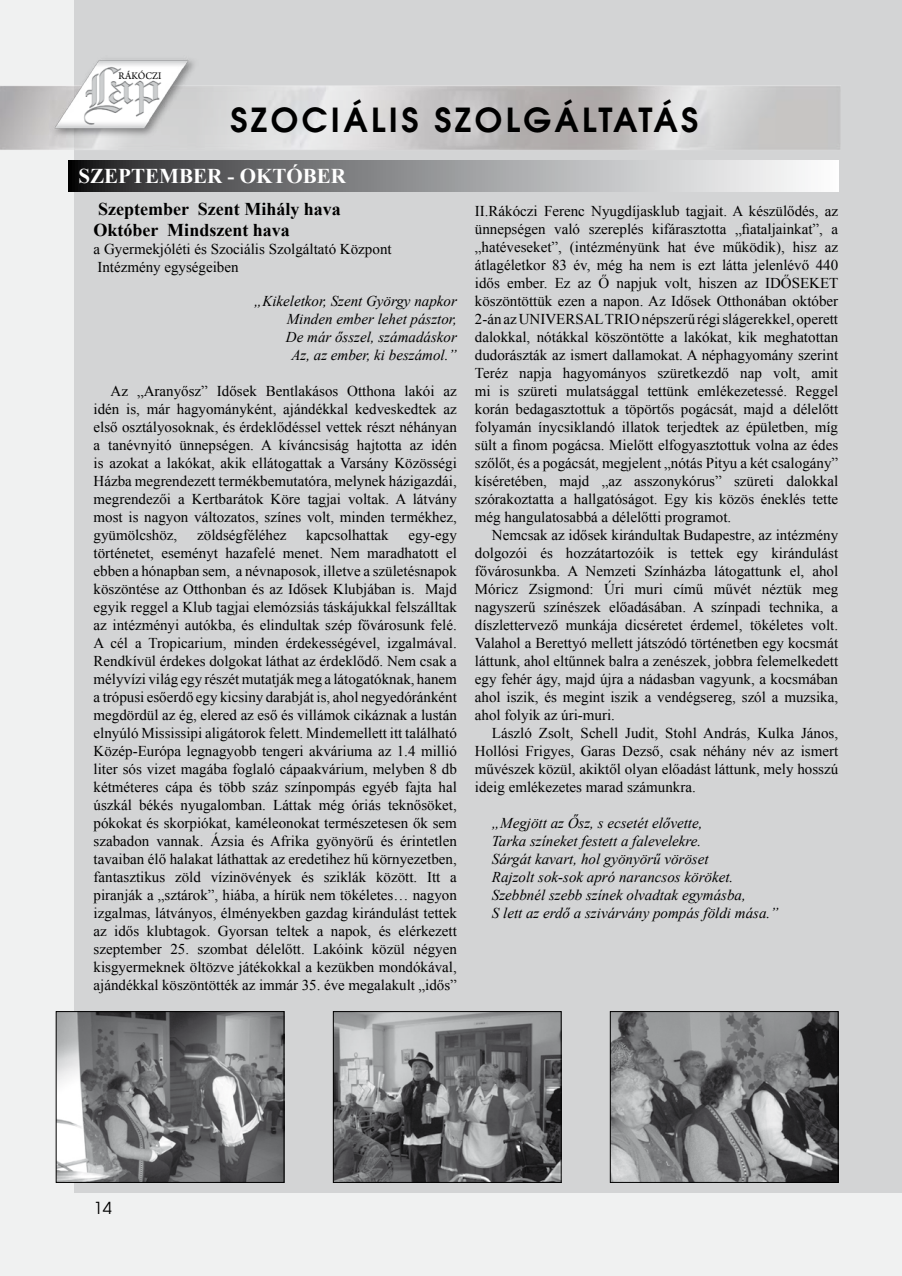
<style>
.page{position:relative;width:902px;height:1276px;background:#fff}
.page>*{position:absolute;margin:0;border:0;box-sizing:border-box;transform-origin:0 0}
.t1{font:700 33px "Avalon";letter-spacing:.1em;color:#000}
.t2{font:700 21px "Times New Roman";color:#fff}
.t3{font:700 18px/21.6px "Times New Roman";color:#000}
.t4{font:16.5px "Avalon";color:#000}
.t5{font:15px/18px "Times New Roman";color:#000;text-align:justify}
.t6{font:italic 15px/18px "Times New Roman";color:#000;text-align:right}
.t7{font:10.65px "Arno Pro";letter-spacing:.005em;color:#000;scale:.96 1}
</style>
<div class="page">
<div style="left:0;top:0;width:901px;height:1276px;background:#f0f1f1"></div>
<div style="left:75px;top:0;width:826px;height:1192px;background:#d3d4d5"></div>
<img style="left:0;top:31px;width:840px;height:172px">
<img style="left:51px;top:56px;width:148px;height:82px">
<svg style="left:68px;top:160px;width:770px;height:31px"></svg>
<img style="left:58px;top:1013px;width:224px;height:167px">
<div style="left:56px;top:1011px;width:228px;height:171px;border:1px solid #000"></div>
<img style="left:335px;top:1013px;width:224px;height:167px">
<div style="left:333px;top:1011px;width:228px;height:171px;border:1px solid #000"></div>
<img style="left:612px;top:1013px;width:224px;height:167px">
<div style="left:610px;top:1011px;width:228px;height:171px;border:1px solid #000"></div>
<p class="t7" style="left:118px;top:70px;width:46px">RÁKÓCZI</p>
<h1 class="t1" style="left:230px;top:99px;width:469px">SZOCIÁLIS SZOLGÁLTATÁS</h1>
<h2 class="t2" style="left:79px;top:161px;width:269px">SZEPTEMBER - OKTÓBER</h2>
<p class="t3" style="left:94px;top:197px;width:249px">Szeptember Szent Mihály hava<br>Október Mindszent hava</p>
<p class="t5" style="left:94px;top:240px;width:299px">a Gyermekjóléti és Szociális Szolgáltató Központ<br>Intézmény egységeiben</p>
<p class="t6" style="left:254px;top:292px;width:204px">„Kikeletkor, Szent György napkor<br>Minden ember lehet pásztor,<br>De már ősszel, számadáskor<br>Az, az ember, ki beszámol.”</p>
<p class="t5" style="left:94px;top:382px;width:365px;text-indent:17px">Az „Aranyősz” Idősek Bentlakásos Otthona lakói az idén is, már hagyományként, ajándékkal kedveskedtek az első osztályosoknak, és érdeklődéssel vettek részt néhányan a tanévnyitó ünnepségen. A kíváncsiság hajtotta az idén is azokat a lakókat, akik ellátogattak a Varsány Közösségi Házba megrendezett termékbemutatóra, melynek házigazdái, megrendezői a Kertbarátok Köre tagjai voltak. A látvány most is nagyon változatos, színes volt, minden termékhez, gyümölcshöz,</p>
<p class="t5" style="left:197px;top:526px;width:91px">zöldségféléhez</p>
<p class="t5" style="left:306px;top:526px;width:84px">kapcsolhattak</p>
<p class="t5" style="left:94px;top:526px;width:365px;text-indent:315px">egy-egy történetet, eseményt hazafelé menet. Nem maradhatott el ebben a hónapban sem, a névnaposok, illetve a születésnapok köszöntése az Otthonban és az Idősek Klubjában is. Majd egyik reggel a Klub tagjai elemózsiás táskájukkal felszálltak az intézményi autókba, és elindultak szép fővárosunk felé.<br>A cél a Tropicarium, minden érdekességével, izgalmával.<br>Rendkívül érdekes dolgokat láthat az érdeklődő. Nem csak a mélyvízi világ egy részét mutatják meg a látogatóknak, hanem a trópusi esőerdő egy kicsiny darabját is, ahol negyedóránként megdördül az ég, elered az eső és villámok cikáznak a lustán elnyúló Mississipi aligátorok felett. Mindemellett itt található Közép-Európa legnagyobb tengeri akváriuma az 1.4 millió liter sós vizet magába foglaló cápaakvárium, melyben 8 db kétméteres cápa és több száz színpompás egyéb fajta hal úszkál békés nyugalomban. Láttak még óriás teknősöket, pókokat és skorpiókat, kaméleonokat természetesen ők sem szabadon vannak. Ázsia és Afrika gyönyörű és érintetlen tavaiban élő halakat láthattak az eredetihez hű környezetben, fantasztikus zöld vízinövények és sziklák között. Itt a piranják a „sztárok”, hiába, a hírük nem tökéletes… nagyon izgalmas, látványos, élményekben gazdag kirándulást tettek az idős klubtagok. Gyorsan teltek a napok, és elérkezett szeptember 25. szombat délelőtt. Lakóink közül négyen kisgyermeknek öltözve játékokkal a kezükben mondókával, ajándékkal köszöntötték az immár 35. éve megalakult „idős”</p>
<p class="t5" style="left:475px;top:202px;width:365px">II.Rákóczi Ferenc Nyugdíjasklub tagjait. A készülődés, az ünnepségen való szereplés kifárasztotta „fiataljainkat”, a „hatéveseket”, (intézményünk hat éve működik), hisz az átlagéletkor 83 év, még ha nem is ezt látta jelenlévő 440 idős ember. Ez az Ő napjuk volt, hiszen az IDŐSEKET köszöntöttük ezen a napon. Az Idősek Otthonában október 2-án az UNIVERSAL TRIO népszerű régi slágerekkel, operett dalokkal, nótákkal köszöntötte a lakókat, kik meghatottan dudorászták az ismert dallamokat. A néphagyomány szerint Teréz napja hagyományos szüretkezdő nap volt, amit mi is szüreti mulatsággal tettünk emlékezetessé. Reggel korán bedagasztottuk a töpörtős pogácsát, majd a délelőtt folyamán ínycsiklandó illatok terjedtek az épületben, míg sült a finom pogácsa. Mielőtt elfogyasztottuk volna az édes szőlőt, és a pogácsát, megjelent „nótás Pityu a két csalogány” kíséretében, majd „az asszonykórus” szüreti dalokkal szórakoztatta a hallgatóságot. Egy kis közös éneklés tette még hangulatosabbá a délelőtti programot.</p>
<p class="t5" style="left:475px;top:526px;width:365px;text-indent:17px">Nemcsak az idősek kirándultak Budapestre, az intézmény dolgozói és hozzátartozóik is tettek egy kirándulást fővárosunkba. A Nemzeti Színházba látogattunk el, ahol Móricz Zsigmond: Úri muri című művét néztük meg nagyszerű színészek előadásában. A színpadi technika, a díszlettervező munkája dicséretet érdemel, tökéletes volt.<br>Valahol a Berettyó mellett játszódó történetben egy kocsmát láttunk, ahol eltűnnek balra a zenészek, jobbra felemelkedett egy fehér ágy, majd újra a nádasban vagyunk, a kocsmában ahol iszik, és megint iszik a vendégsereg, szól a muzsika, ahol folyik az úri-muri.</p>
<p class="t5" style="left:475px;top:724px;width:365px;text-indent:17px">László Zsolt, Schell Judit, Stohl András, Kulka János, Hollósi Frigyes, Garas Dezső, csak néhány név az ismert művészek közül, akiktől olyan előadást láttunk, mely hosszú ideig emlékezetes marad számunkra.</p>
<p class="t6" style="left:492px;top:814px;width:288px;text-align:left">„Megjött az Ősz, s ecsetét elővette,<br>Tarka színeket festett a falevelekre.<br>Sárgát kavart, hol gyönyörű vöröset<br>Rajzolt sok-sok apró narancsos köröket.<br>Szebbnél szebb színek olvadtak egymásba,<br>S lett az erdő a szivárvány pompás földi mása.”</p>
<p class="t4" style="left:94px;top:1198px;width:20px">14</p>
</div>
